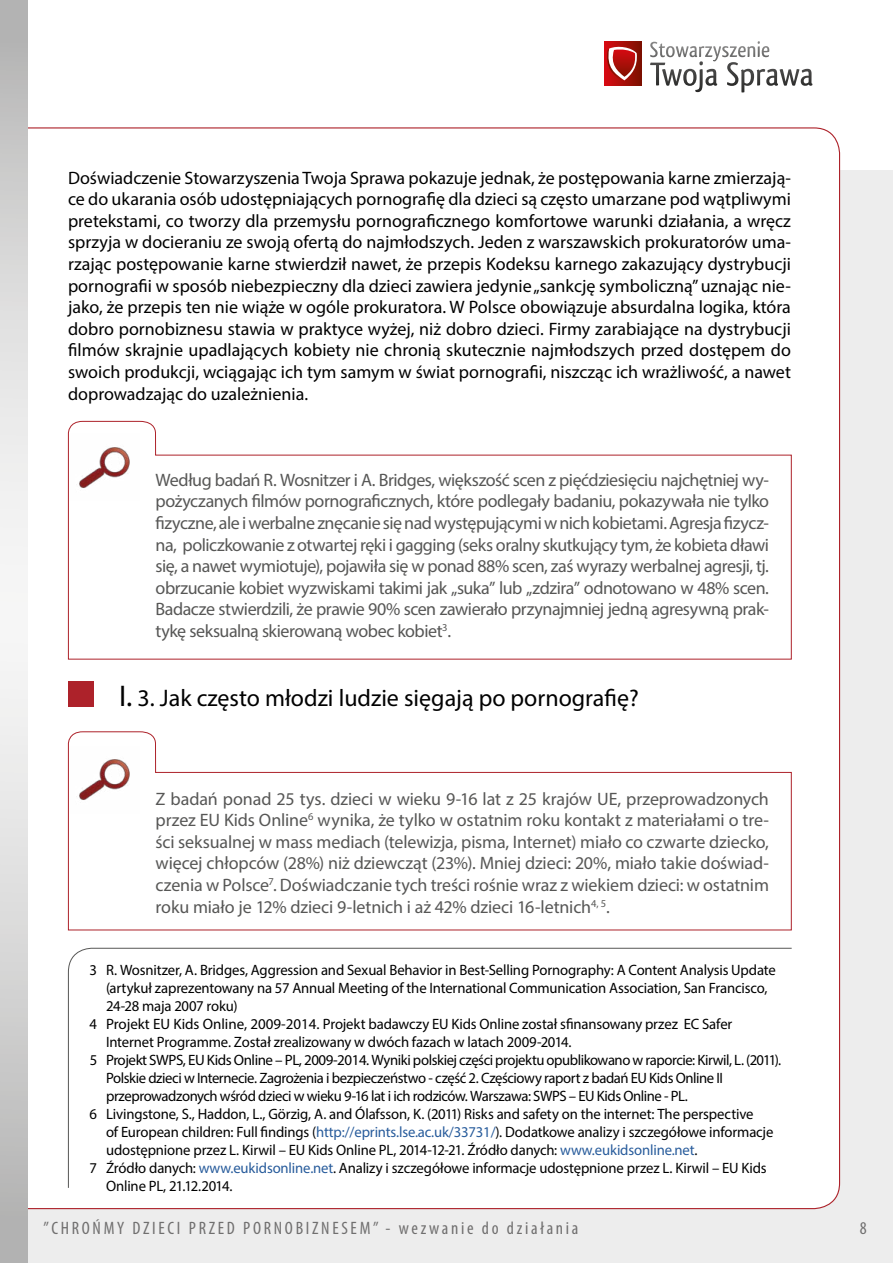
<style>
.page{position:relative;width:893px;height:1263px;background:#ededed}
.page>*{position:absolute;margin:0;border:0;box-sizing:border-box;transform-origin:0 0}
.t1{font:24px "Myriad Pro";color:#000}
.t2{font:18px/21.6px "Myriad Pro";letter-spacing:-.015em;color:#575756;text-align:justify}
.t3{font:18px/21.6px "Myriad Pro";color:#000;text-align:justify}
.t4{font:condensed 18px "Myriad Pro";letter-spacing:.15em;color:#706f6f}
.t5{font:15px "Myriad Pro";letter-spacing:-.01em;color:#000}
.t6{font:15px "Myriad Pro";letter-spacing:-.03em;color:#000}
.s1{font-size:30px}
.s2{color:#275b9b}
</style>
<div class="page">
<div style="left:0;top:0;width:893px;height:170px;background:#fff"></div>
<svg style="left:792px;top:68px;width:20px;height:18px"></svg>
<div style="left:28px;top:127px;width:813px;height:1083px;background:#fff"></div>
<svg style="left:0;top:0;width:28px;height:1263px"></svg>
<svg style="left:68px;top:41px;width:724px;height:175px"></svg>
<div style="left:68px;top:216px;width:724px;height:715px;background:#fff"></div>
<img style="left:69px;top:434px;width:71px;height:67px">
<img style="left:69px;top:746px;width:71px;height:67px">
<div style="left:68px;top:947px;width:724px;height:241px;background:#fff"></div>
<p class="t3" style="left:68px;top:166px;width:724px">Doświadczenie Stowarzyszenia Twoja Sprawa pokazuje jednak, że postępowania karne zmierzają&shy;ce do ukarania osób udostępniających pornografię dla dzieci są często umarzane pod wątpliwymi pretekstami, co tworzy dla przemysłu pornograficznego komfortowe warunki działania, a wręcz sprzyja w docieraniu ze swoją ofertą do najmłodszych. Jeden z warszawskich prokuratorów uma&shy;rzając postępowanie karne stwierdził nawet, że przepis Kodeksu karnego zakazujący dystrybucji pornografii w sposób niebezpieczny dla dzieci zawiera jedynie „sankcję symboliczną” uznając nie&shy;jako, że przepis ten nie wiąże w ogóle prokuratora. W Polsce obowiązuje absurdalna logika, która dobro pornobiznesu stawia w praktyce wyżej, niż dobro dzieci. Firmy zarabiające na dystrybucji filmów skrajnie upadlających kobiety nie chronią skutecznie najmłodszych przed dostępem do swoich produkcji, wciągając ich tym samym w świat pornografii, niszcząc ich wrażliwość, a nawet doprowadzając do uzależnienia.</p>
<p class="t2" style="left:156px;top:469px;width:615px">Według badań R. Wosnitzer i A. Bridges, większość scen z pięćdziesięciu najchętniej wy&shy;pożyczanych filmów pornograficznych, które podlegały badaniu, pokazywała nie tylko fizyczne, ale i werbalne znęcanie się nad występującymi w nich kobietami. Agresja fizycz&shy;na, policzkowanie z otwartej ręki i gagging (seks oralny skutkujący tym, że kobieta dławi się, a nawet wymiotuje), pojawiła się w ponad 88% scen, zaś wyrazy werbalnej agresji, tj. obrzucanie kobiet wyzwiskami takimi jak „suka” lub „zdzira” odnotowano w 48% scen.<br>Badacze stwierdzili, że prawie 90% scen zawierało przynajmniej jedną agresywną prak&shy;tykę seksualną skierowaną wobec kobiet<sup>3</sup>.</p>
<h1 class="t1" style="left:119px;top:683px;width:521px"><span class="s1">I.</span> 3. Jak często młodzi ludzie sięgają po pornografię?</h1>
<p class="t2" style="left:156px;top:787px;width:615px">Z badań ponad 25 tys. dzieci w wieku 9-16 lat z 25 krajów UE, przeprowadzonych przez EU Kids Online<sup>6</sup> wynika, że tylko w ostatnim roku kontakt z materiałami o tre&shy;ści seksualnej w mass mediach (telewizja, pisma, Internet) miało co czwarte dziecko, więcej chłopców (28%) niż dziewcząt (23%). Mniej dzieci: 20%, miało takie doświad&shy;czenia w Polsce<sup>7</sup>. Doświadczanie tych treści rośnie wraz z wiekiem dzieci: w ostatnim roku miało je 12% dzieci 9-letnich i aż 42% dzieci 16-letnich<sup>4,</sup> <sup>5</sup>.</p>
<p class="t5" style="left:90px;top:961px;width:688px">3 R. Wosnitzer, A. Bridges, Aggression and Sexual Behavior in Best-Selling Pornography: A Content Analysis Update</p>
<p class="t5" style="left:106px;top:979px;width:663px">(artykuł zaprezentowany na 57 Annual Meeting of the International Communication Association, San Francisco,</p>
<p class="t5" style="left:106px;top:997px;width:133px">24-28 maja 2007 roku)</p>
<p class="t5" style="left:90px;top:1015px;width:644px">4 Projekt EU Kids Online, 2009-2014. Projekt badawczy EU Kids Online został sfinansowany przez EC Safer</p>
<p class="t5" style="left:106px;top:1033px;width:467px">Internet Programme. Został zrealizowany w dwóch fazach w latach 2009-2014.</p>
<p class="t6" style="left:90px;top:1051px;width:693px">5 Projekt SWPS, EU Kids Online – PL, 2009-2014. Wyniki polskiej części projektu opublikowano w raporcie: Kirwil, L. (2011).</p>
<p class="t6" style="left:106px;top:1069px;width:619px">Polskie dzieci w Internecie. Zagrożenia i bezpieczeństwo - część 2. Częściowy raport z badań EU Kids Online II</p>
<p class="t6" style="left:106px;top:1087px;width:583px">przeprowadzonych wśród dzieci w wieku 9-16 lat i ich rodziców. Warszawa: SWPS – EU Kids Online - PL.</p>
<p class="t5" style="left:90px;top:1105px;width:665px">6 Livingstone, S., Haddon, L., Görzig, A. and Ólafsson, K. (2011) Risks and safety on the internet: The perspective</p>
<p class="t5" style="left:106px;top:1123px;width:669px">of European children: Full findings (<span class="s2">http://eprints.lse.ac.uk/33731/</span>). Dodatkowe analizy i szczegółowe informacje</p>
<p class="t5" style="left:106px;top:1141px;width:593px">udostępnione przez L. Kirwil – EU Kids Online PL, 2014-12-21. Źródło danych: <span class="s2">www.eukidsonline.net</span>.</p>
<p class="t5" style="left:90px;top:1159px;width:678px">7 Źródło danych: <span class="s2">www.eukidsonline.net</span>. Analizy i szczegółowe informacje udostępnione przez L. Kirwil – EU Kids</p>
<p class="t5" style="left:106px;top:1177px;width:128px">Online PL, 21.12.2014.</p>
<p class="t4" style="left:44px;top:1217px;width:536px">”CHROŃMY DZIECI PRZED PORNOBIZNESEM” - wezwanie do działania</p>
<p class="t4" style="left:860px;top:1217px;width:8px">8</p>
</div>
